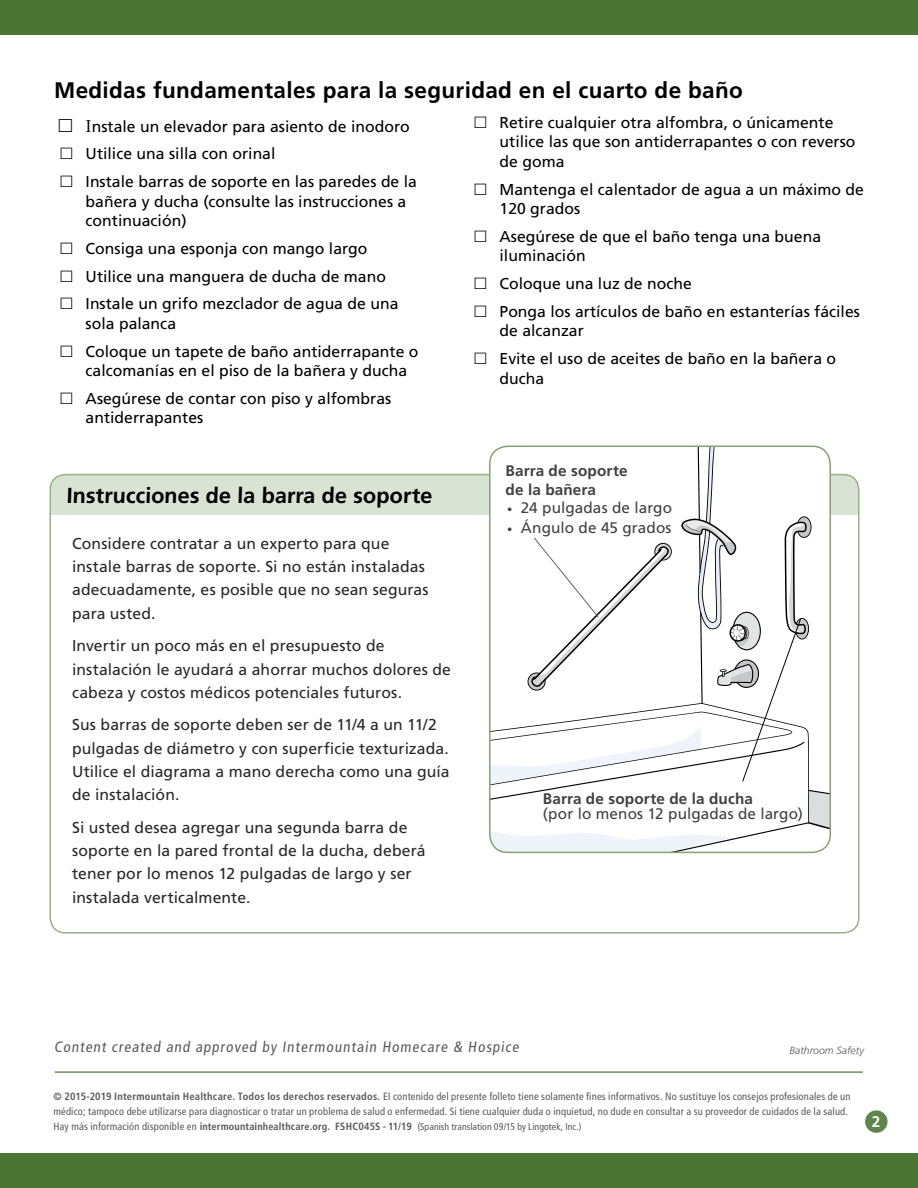
<style>
.page{position:relative;width:918px;height:1188px;background:#fff}
.page>*{position:absolute;margin:0;border:0;box-sizing:border-box;transform-origin:0 0}
.Level_1{font:700 22.5px "Frutiger LT Std";letter-spacing:.015em;color:#000}
.Main_table{font:700 21.75px "Frutiger LT Std";color:#000}
.t1{font:15.75px/19.5px "Frutiger LT Std";color:#000}
.Main__p{font:15.75px/23.2px "Frutiger LT Std";letter-spacing:.005em;color:#292829}
.t2{font:700 15.45px "Frutiger LT Std";color:#fff}
.Illustration_labels{font:15.3px/15px "Frutiger LT Std";letter-spacing:.005em;color:#414042}
.Illustration_labels-2{font:700 15.3px/18.6px "Frutiger LT Std";letter-spacing:.01em;color:#414042}
.t3{font:condensed 15px "Frutiger LT Std";color:#58595b}
.t4{font:condensed 10.5px/15px "Frutiger LT Std";letter-spacing:.015em;color:#58595b}
.t5{font:italic 300 10.5px "Frutiger LT Std";color:#58595b}
.t6{font:condensed 9.75px "Frutiger LT Std";letter-spacing:.01em;color:#58595b}
.s1{font-family:"Adobe Garamond Pro";font-size:18px}
.s2{font-weight:300;font-size:10.5px}
.s3{font-weight:700}
.s4{font-size:10.5px}
.s5{font-weight:700;font-size:10.2px}
.s6{font-weight:700;font-size:10.5px}
</style>
<div class="page">
<div style="left:0;top:1154px;width:918px;height:34px;background:#4a7534"></div>
<div style="left:865px;top:1110px;width:23px;height:23px;background:#5f854c;border-radius:50%"></div>
<div style="left:0;top:0;width:918px;height:34px;background:#4a7534"></div>
<div style="left:50px;top:475px;width:809px;height:39px;background:#d9e3d3"></div>
<hr style="left:55px;top:1071px;width:808px;height:2px;background:#6e905c">
<svg style="left:490px;top:446px;width:340px;height:406px"></svg>
<p class="Level_1" style="left:54px;top:77px;width:690px">Medidas fundamentales para la seguridad en el cuarto de baño</p>
<p class="t1" style="left:86px;top:116px;width:326px"><span class="s1">I</span>nstale un elevador para asiento de inodoro</p>
<p class="t1" style="left:86px;top:144px;width:191px">Utilice una silla con orinal</p>
<p class="t1" style="left:86px;top:172px;width:333px">Instale barras de soporte en las paredes de la bañera y ducha (consulte las instrucciones a continuación)</p>
<p class="t1" style="left:86px;top:239px;width:283px">Consiga una esponja con mango largo</p>
<p class="t1" style="left:86px;top:266px;width:302px">Utilice una manguera de ducha de mano</p>
<p class="t1" style="left:86px;top:294px;width:314px">Instale un grifo mezclador de agua de una sola palanca</p>
<p class="t1" style="left:86px;top:341px;width:335px">Coloque un tapete de baño antiderrapante o calcomanías en el piso de la bañera y ducha</p>
<p class="t1" style="left:86px;top:389px;width:307px">Asegúrese de contar con piso y alfombras antiderrapantes</p>
<p class="t1" style="left:500px;top:113px;width:357px">Retire cualquier otra alfombra, o únicamente utilice las que son antiderrapantes o con reverso de goma</p>
<p class="t1" style="left:500px;top:179px;width:366px">Mantenga el calentador de agua a un máximo de<br>120 grados</p>
<p class="t1" style="left:500px;top:227px;width:323px">Asegúrese de que el baño tenga una buena iluminación</p>
<p class="t1" style="left:500px;top:274px;width:194px">Coloque una luz de noche</p>
<p class="t1" style="left:500px;top:302px;width:362px">Ponga los artículos de baño en estanterías fáciles de alcanzar</p>
<p class="t1" style="left:500px;top:349px;width:338px">Evite el uso de aceites de baño en la bañera o ducha</p>
<p class="Main_table" style="left:67px;top:482px;width:368px">Instrucciones de la barra de soporte</p>
<p class="Main__p" style="left:72px;top:532px;width:358px">Considere contratar a un experto para que instale barras de soporte. Si no están instaladas adecuadamente, es posible que no sean seguras para usted.</p>
<p class="Main__p" style="left:72px;top:634px;width:380px">Invertir un poco más en el presupuesto de instalación le ayudará a ahorrar muchos dolores de cabeza y costos médicos potenciales futuros.</p>
<p class="Main__p" style="left:72px;top:713px;width:379px">Sus barras de soporte deben ser de 11/4 a un 11/2 pulgadas de diámetro y con superficie texturizada.<br>Utilice el diagrama a mano derecha como una guía de instalación.</p>
<p class="Main__p" style="left:72px;top:816px;width:355px">Si usted desea agregar una segunda barra de soporte en la pared frontal de la ducha, deberá tener por lo menos 12 pulgadas de largo y ser instalada verticalmente.</p>
<p class="Illustration_labels-2" style="left:506px;top:462px;width:123px">Barra de soporte de la bañera</p>
<p class="Illustration_labels" style="left:507px;top:501px;width:167px"><span class="s2">•</span> 24 pulgadas de largo</p>
<p class="Illustration_labels" style="left:507px;top:521px;width:166px"><span class="s2">•</span> Ángulo de 45 grados</p>
<p class="Illustration_labels" style="left:543px;top:792px;width:261px"><span class="s3">Barra de soporte de la ducha<br></span>(por lo menos 12 pulgadas de largo)</p>
<p class="t3" style="left:54px;top:1038px;width:468px">Content created and approved by Intermountain Homecare &amp; Hospice</p>
<p class="t5" style="left:789px;top:1044px;width:76px">Bathroom Safety</p>
<p class="t4" style="left:53px;top:1089px;width:799px"><span class="s3">© 2015-2019 Intermountain Healthcare. Todos los derechos reservados.</span> El contenido del presente folleto tiene solamente fines informativos. No sustituye los consejos profesionales de un médico; tampoco debe utilizarse para diagnosticar o tratar un problema de salud o enfermedad. Si tiene cualquier duda o inquietud, no dude en consultar a su proveedor de cuidados de la salud.</p>
<p class="t6" style="left:53px;top:1121px;width:530px"><span class="s4">Hay más información disponible en</span> <span class="s5">intermountainhealthcare.org.</span> <span class="s6">FSHC045S - 11/19</span> <span class="s4">(</span>Spanish translation 09/15 by Lingotek, Inc.)</p>
<p class="t2" style="left:872px;top:1113px;width:10px">2</p>
</div>
